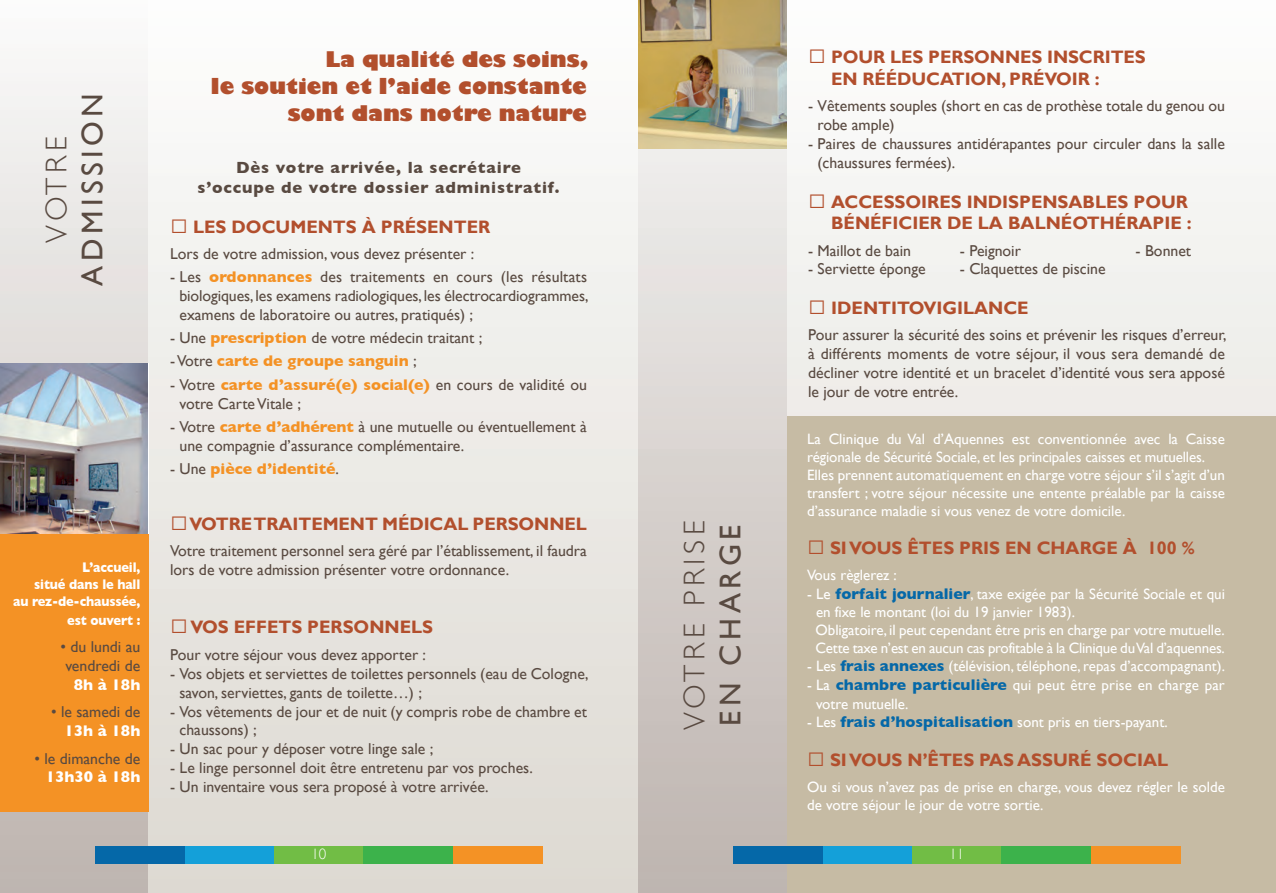
<style>
.page{position:relative;width:1276px;height:893px;background:#fff}
.page>*{position:absolute;margin:0;border:0;box-sizing:border-box;transform-origin:0 0}
.t1{font:30px "Gill Sans";letter-spacing:.15em;color:#594a41}
.t2{font:300 30px "Gill Sans";letter-spacing:.15em;color:#594a41}
.t3{font:800 21px/27px "Gill Sans";color:#b24f2d;text-align:right}
.t4{font:700 18px/21.6px "Gill Sans";color:#b24f2d}
.t5{font:700 16.5px/19.8px "Gill Sans";letter-spacing:.05em;color:#594a41;text-align:center}
.t6{font:15.75px/18.9px "Gill Sans";color:#594a41}
.t7{font:700 15.75px "Gill Sans";color:#f49225}
.t8{font:700 15.75px "Gill Sans";color:#fff}
.t9{font:15px/18px "Gill Sans";color:#fff}
.t10{font:300 15px "Gill Sans";color:#fff}
.t11{font:700 14.25px/17.4px "Gill Sans";letter-spacing:-.01em;color:#fff;text-align:right;scale:.9 1}
.s1{font-weight:700;color:#f49225}
.s2{font-weight:400;color:#594a41}
.s3{font-weight:700;font-size:15.75px;color:#0568a8}
</style>
<div class="page">
<div style="left:787px;top:0;width:489px;height:893px;background:#f4f4f2"></div>
<svg style="left:0;top:77px;width:149px;height:816px"></svg>
<div style="left:149px;top:0;width:502px;height:893px;background:linear-gradient(to bottom,#fcfdfd,#ddd9d1)"></div>
<div style="left:96px;top:846px;width:89px;height:17px;background:#0568a8"></div>
<div style="left:185px;top:846px;width:89px;height:17px;background:#14a0d9"></div>
<div style="left:274px;top:846px;width:90px;height:17px;background:#71bd45"></div>
<div style="left:364px;top:846px;width:89px;height:17px;background:#3cb24b"></div>
<div style="left:453px;top:846px;width:89px;height:17px;background:#f49225"></div>
<div style="left:0;top:534px;width:149px;height:278px;background:#f49225"></div>
<img style="left:0;top:364px;width:148px;height:170px">
<div style="left:787px;top:416px;width:489px;height:477px;background:#c6bba4"></div>
<svg style="left:638px;top:149px;width:149px;height:744px;background:#d5d0cc"></svg>
<img style="left:638px;top:0;width:149px;height:149px">
<div style="left:733px;top:846px;width:90px;height:17px;background:#0568a8"></div>
<div style="left:823px;top:846px;width:89px;height:17px;background:#14a0d9"></div>
<div style="left:912px;top:846px;width:89px;height:17px;background:#71bd45"></div>
<div style="left:1001px;top:846px;width:90px;height:17px;background:#3cb24b"></div>
<div style="left:1091px;top:846px;width:89px;height:17px;background:#f49225"></div>
<h1 class="t2" style="left:39px;top:243px;width:108px;rotate:-90deg">VOTRE</h1>
<h1 class="t1" style="left:75px;top:286px;width:194px;rotate:-90deg">adMissiOn</h1>
<p class="t11" style="left:13px;top:559px;width:143px">L’accueil,<br>situé dans le hall<br>au rez-de-chaussée, est ouvert :</p>
<p class="t6" style="left:60px;top:637px;width:81px;text-align:center">• du lundi au vendredi de</p>
<p class="t8" style="left:74px;top:675px;width:68px">8h à 18h</p>
<p class="t6" style="left:51px;top:702px;width:91px">• le samedi de</p>
<p class="t8" style="left:65px;top:722px;width:77px">13h à 18h</p>
<p class="t6" style="left:35px;top:749px;width:107px">• le dimanche de</p>
<p class="t8" style="left:46px;top:768px;width:96px">13h30 à 18h</p>
<h2 class="t3" style="left:211px;top:46px;width:379px">La qualité des soins,<br>le soutien et l’aide constante sont dans notre nature</h2>
<p class="t5" style="left:198px;top:157px;width:363px">Dès votre arrivée, la secrétaire s’occupe de votre dossier administratif.</p>
<p class="t4" style="left:170px;top:215px;width:322px">→ LES DOCUMENTS À PRÉSENTER</p>
<p class="t6" style="left:170px;top:244px;width:306px">Lors de votre admission, vous devez présenter :</p>
<p class="t6" style="left:179px;top:267px;width:410px;text-align:justify;text-indent:-9px">- Les <span class="s1">ordonnances</span> des traitements en cours (les résultats biologiques, les examens radiologiques, les électrocardiogrammes, examens de laboratoire ou autres, pratiqués) ;</p>
<p class="t6" style="left:170px;top:328px;width:314px">- Une <span class="s1">prescription</span> de votre médecin traitant ;</p>
<p class="t7" style="left:170px;top:352px;width:248px"><span class="s2">- Votre</span> carte de groupe sanguin <span class="s2">;</span></p>
<p class="t6" style="left:179px;top:375px;width:409px;text-indent:-9px">- Votre <span class="s1">carte d’assuré(e) social(e)</span> en cours de validité ou votre Carte Vitale ;</p>
<p class="t6" style="left:179px;top:417px;width:409px;text-indent:-9px">- Votre <span class="s1">carte d’adhérent</span> à une mutuelle ou éventuellement à une compagnie d’assurance complémentaire.</p>
<p class="t7" style="left:170px;top:459px;width:170px"><span class="s2">- Une</span> pièce d’identité<span class="s2">.</span></p>
<p class="t4" style="left:170px;top:513px;width:418px">→ VOTRE TRAITEMENT MÉDICAL PERSONNEL</p>
<p class="t6" style="left:170px;top:541px;width:418px">Votre traitement personnel sera géré par l’établissement, il faudra lors de votre admission présenter votre ordonnance.</p>
<p class="t4" style="left:170px;top:616px;width:264px">→ VOS EFFETS PERSONNELS</p>
<p class="t6" style="left:170px;top:645px;width:257px">Pour votre séjour vous devez apporter :</p>
<p class="t6" style="left:179px;top:664px;width:411px;text-indent:-9px">- Vos objets et serviettes de toilettes personnels (eau de Cologne, savon, serviettes, gants de toilette…) ;</p>
<p class="t6" style="left:179px;top:702px;width:409px;text-indent:-9px">- Vos vêtements de jour et de nuit (y compris robe de chambre et chaussons) ;</p>
<p class="t6" style="left:170px;top:739px;width:265px">- Un sac pour y déposer votre linge sale ;</p>
<p class="t6" style="left:170px;top:758px;width:364px">- Le linge personnel doit être entretenu par vos proches.</p>
<p class="t6" style="left:170px;top:777px;width:320px">- Un inventaire vous sera proposé à votre arrivée.</p>
<p class="t10" style="left:311px;top:845px;width:16px">10</p>
<h1 class="t2" style="left:677px;top:730px;width:210px;rotate:-90deg">VOTRE PRISE</h1>
<h1 class="t1" style="left:712px;top:726px;width:203px;rotate:-90deg">en CHarGe</h1>
<p class="t4" style="left:831px;top:46px;width:316px;text-indent:-23px">→ POUR LES PERSONNES INSCRITES<br>EN RÉÉDUCATION, PRÉVOIR :</p>
<p class="t6" style="left:817px;top:97px;width:409px;text-indent:-9px">- Vêtements souples (short en cas de prothèse totale du genou ou robe ample)</p>
<p class="t6" style="left:817px;top:134px;width:409px;text-indent:-9px">- Paires de chaussures antidérapantes pour circuler dans la salle (chaussures fermées).</p>
<p class="t4" style="left:808px;top:190px;width:385px;text-align:right">→ ACCESSOIRES INDISPENSABLES POUR<br>BÉNÉFICIER DE LA BALNÉOTHÉRAPIE :</p>
<p class="t6" style="left:808px;top:241px;width:105px">- Maillot de bain</p>
<p class="t6" style="left:960px;top:241px;width:63px">- Peignoir</p>
<p class="t6" style="left:1135px;top:241px;width:57px">- Bonnet</p>
<p class="t6" style="left:808px;top:260px;width:119px">- Serviette éponge</p>
<p class="t6" style="left:960px;top:260px;width:147px">- Claquettes de piscine</p>
<p class="t4" style="left:808px;top:297px;width:222px">→ IDENTITOVIGILANCE</p>
<p class="t6" style="left:808px;top:325px;width:420px;text-align:justify">Pour assurer la sécurité des soins et prévenir les risques d’erreur, à différents moments de votre séjour, il vous sera demandé de décliner votre identité et un bracelet d’identité vous sera apposé le jour de votre entrée.</p>
<p class="t9" style="left:807px;top:430px;width:419px">La Clinique du Val d’Aquennes est conventionnée avec la Caisse régionale de Sécurité Sociale, et les principales caisses et mutuelles.<br>Elles prennent automatiquement en charge votre séjour s’il s’agit d’un transfert ; votre séjour nécessite une entente préalable par la caisse d’assurance maladie si vous venez de votre domicile.</p>
<p class="t4" style="left:807px;top:537px;width:389px">→ SI VOUS ÊTES PRIS EN CHARGE À 100 %</p>
<p class="t9" style="left:807px;top:566px;width:91px">Vous règlerez :</p>
<p class="t9" style="left:815px;top:584px;width:411px;text-indent:-9px">- Le <span class="s3">forfait journalier</span>, taxe exigée par la Sécurité Sociale et qui en fixe le montant (loi du 19 janvier 1983).<br>Obligatoire, il peut cependant être pris en charge par votre mutuelle.<br>Cette taxe n’est en aucun cas profitable à la Clinique du Val d’aquennes.</p>
<p class="t9" style="left:807px;top:657px;width:419px">- Les <span class="s3">frais annexes</span> (télévision, téléphone, repas d’accompagnant).</p>
<p class="t9" style="left:816px;top:676px;width:410px;line-height:18.5px;text-indent:-9px">- La <span class="s3">chambre particulière</span> qui peut être prise en charge par votre mutuelle.</p>
<p class="t9" style="left:807px;top:713px;width:362px">- Les <span class="s3">frais d’hospitalisation</span> sont pris en tiers-payant.</p>
<p class="t4" style="left:807px;top:749px;width:362px">→ SI VOUS N’ÊTES PAS ASSURÉ SOCIAL</p>
<p class="t9" style="left:807px;top:777px;width:419px">Ou si vous n’avez pas de prise en charge, vous devez régler le solde de votre séjour le jour de votre sortie.</p>
<p class="t10" style="left:949px;top:845px;width:16px">11</p>
</div>
